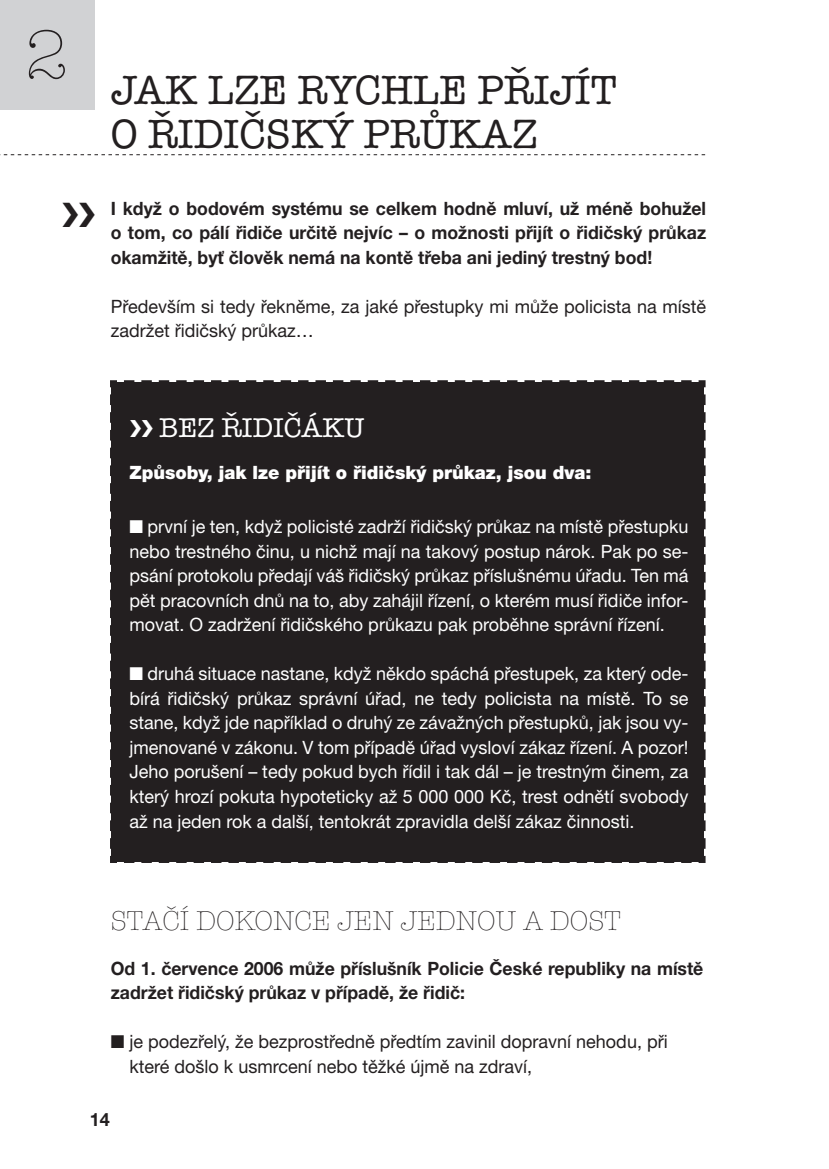
<style>
.page{position:relative;width:829px;height:1169px;background:#fff}
.page>*{position:absolute;margin:0;border:0;box-sizing:border-box;transform-origin:0 0}
.t1{font:70px "American Type Itc TOT Ligh";color:#231f20}
.t2{font:500 42px/43.8px "American Type Itc TOT";color:#231f20}
.t3{font:28px "American Type Itc TOT Ligh";color:#231f20}
.t4{font:500 28px "American Type Itc TOT";color:#fff}
.t5{font:18.38px/24.5px "Helvetica Neue OT";color:#fff;text-align:justify}
.t6{font:700 18.38px/24.5px "Helvetica Neue OT";color:#231f20;text-align:justify;scale:.96 1}
.t7{font:18.38px/24.5px "Helvetica Neue OT";color:#231f20}
.t8{font:900 18.38px "Helvetica Neue OT";color:#fff}
.t9{font:700 18.38px "Helvetica Neue OT";color:#231f20}
</style>
<div class="page">
<div style="left:0;top:0;width:95px;height:110px;background:#d1d2d4"></div>
<svg style="left:0;top:154px;width:705px;height:1px"></svg>
<div style="left:110px;top:380px;width:596px;height:483px;background:#231f20"></div>
<svg style="left:130px;top:420px;width:23px;height:17px"></svg>
<h1 class="t1" style="left:25px;top:15px;width:45px">2</h1>
<h2 class="t2" style="left:111px;top:69px;width:508px">JAK LZE RYCHLE PŘIJÍT<br>O ŘIDIČSKÝ PRŮKAZ</h2>
<p class="t6" style="left:111px;top:196px;width:622px">I když o bodovém systému se celkem hodně mluví, už méně bohužel o tom, co pálí řidiče určitě nejvíc – o možnosti přijít o řidičský průkaz okamžitě, byť člověk nemá na kontě třeba ani jediný trestný bod!</p>
<p class="t7" style="left:111px;top:294px;width:597px">Především si tedy řekněme, za jaké přestupky mi může policista na místě zadržet řidičský průkaz…</p>
<h3 class="t4" style="left:159px;top:411px;width:207px">BEZ ŘIDIČÁKU</h3>
<p class="t8" style="left:129px;top:462px;width:464px">Způsoby, jak lze přijít o řidičský průkaz, jsou dva:</p>
<p class="t5" style="left:129px;top:514px;width:560px">■ první je ten, když policisté zadrží řidičský průkaz na místě přestupku nebo trestného činu, u nichž mají na takový postup nárok. Pak po se&shy;psání protokolu předají váš řidičský průkaz příslušnému úřadu. Ten má pět pracovních dnů na to, aby zahájil řízení, o kterém musí řidiče infor&shy;movat. O zadržení řidičského průkazu pak proběhne správní řízení.</p>
<p class="t5" style="left:129px;top:661px;width:560px">■ druhá situace nastane, když někdo spáchá přestupek, za který ode&shy;bírá řidičský průkaz správní úřad, ne tedy policista na místě. To se stane, když jde například o druhý ze závažných přestupků, jak jsou vy&shy;jmenované v zákonu. V tom případě úřad vysloví zákaz řízení. A pozor!<br>Jeho porušení – tedy pokud bych řídil i tak dál – je trestným činem, za který hrozí pokuta hypoteticky až 5 000 000 Kč, trest odnětí svobody až na jeden rok a další, tentokrát zpravidla delší zákaz činnosti.</p>
<h3 class="t3" style="left:111px;top:904px;width:512px">STAČÍ DOKONCE JEN JEDNOU A DOST</h3>
<p class="t6" style="left:111px;top:955px;width:619px">Od 1. července 2006 může příslušník Policie České republiky na místě zadržet řidičský průkaz v případě, že řidič:</p>
<p class="t7" style="left:129px;top:1029px;width:539px;text-indent:-19px">■ je podezřelý, že bezprostředně předtím zavinil dopravní nehodu, při které došlo k usmrcení nebo těžké újmě na zdraví,</p>
<p class="t9" style="left:90px;top:1108px;width:22px">14</p>
</div>
